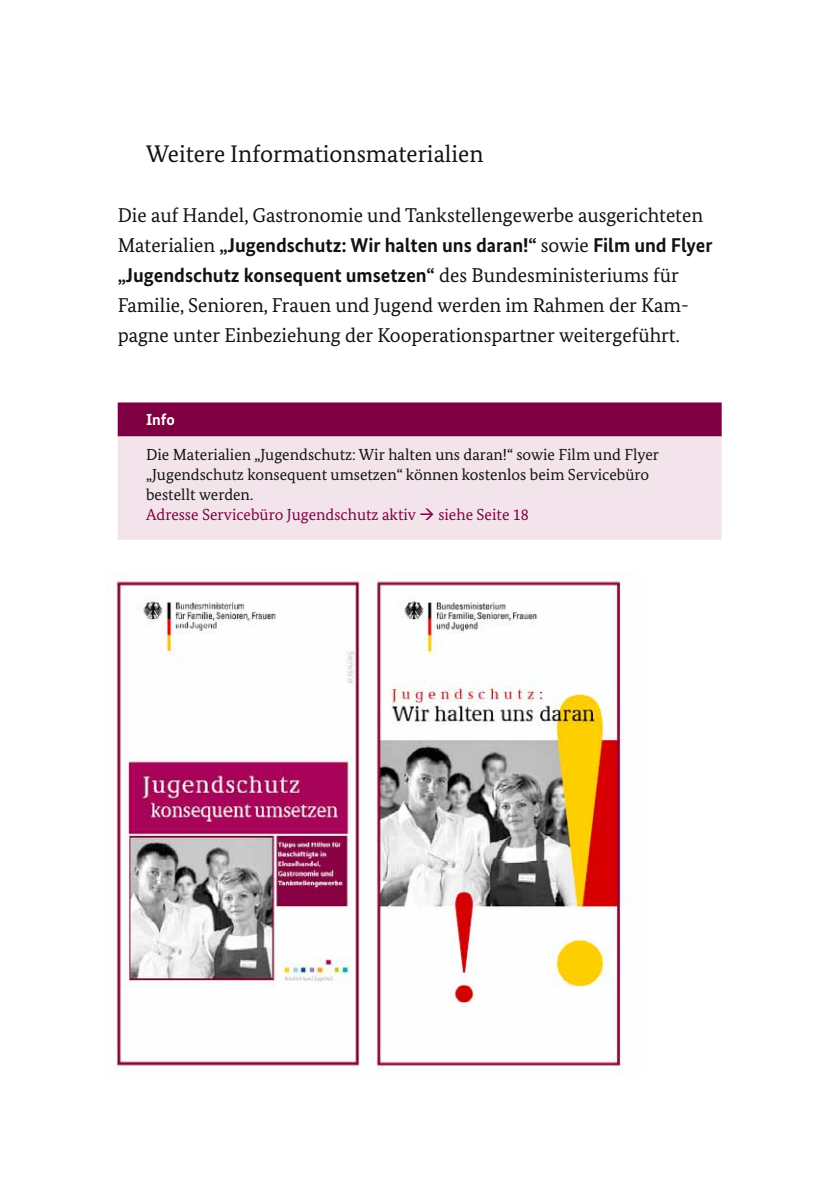
<style>
.page{position:relative;width:840px;height:1191px;background:#fff}
.page>*{position:absolute;margin:0;border:0;box-sizing:border-box;transform-origin:0 0}
.t1{font:24px "Bundes Serif";color:#111212}
.t2{font:20px/30px "Bundes Serif";color:#111212}
.t3{font:16px/20px "Bundes Serif";color:#111212}
.t4{font:700 16px "Bundes Sans";color:#fff}
.s1{font-family:"Bundes Sans";font-weight:700}
.s2{color:#7f0042}
</style>
<div class="page">
<div style="left:118px;top:402px;width:603px;height:34px;background:#7f0042"></div>
<div style="left:118px;top:436px;width:603px;height:104px;background:#f2e4ea"></div>
<img style="left:112px;top:572px;width:517px;height:502px">
<h3 class="t1" style="left:146px;top:139px;width:339px">Weitere Informationsmaterialien</h3>
<p class="t2" style="left:118px;top:200px;width:596px">Die auf Handel, Gastronomie und Tankstellengewerbe ausgerichteten Materialien <span class="s1">„Jugendschutz: Wir halten uns daran!“</span> sowie <span class="s1">Film und Flyer „Jugendschutz konsequent umsetzen“</span> des Bundesminis teriums für Familie, Senioren, Frauen und Jugend werden im Rahmen der Kam&shy;pagne unter Einbeziehung der Kooperationspartner weitergeführt.</p>
<p class="t4" style="left:146px;top:409px;width:30px">Info</p>
<p class="t3" style="left:146px;top:444px;width:514px">Die Materialien „Jugendschutz: Wir halten uns daran!“ sowie Film und Flyer „Jugendschutz konsequent umsetzen“ können kostenlos beim Servicebüro bestellt werden.<br><span class="s2">Adresse Servicebüro Jugendschutz aktiv</span> <span class="s2">→ siehe Seite 18</span></p>
</div>
